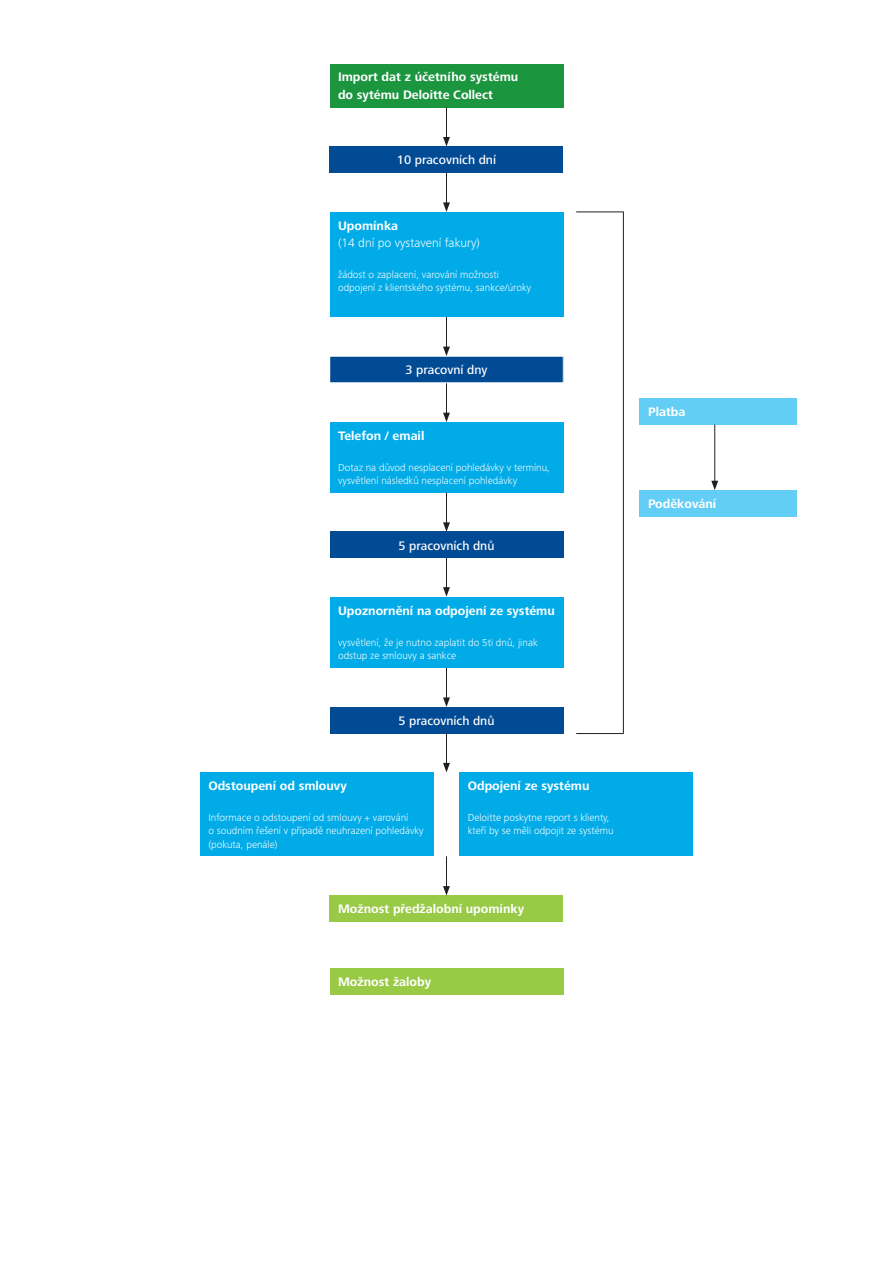
<style>
.page{position:relative;width:893px;height:1263px;background:#fff}
.page>*{position:absolute;margin:0;border:0;box-sizing:border-box;transform-origin:0 0}
.t1{font:700 12.75px/17.2px "Frutiger Next Pro";color:#fff}
.t2{font:500 12.75px "Frutiger Next Pro";color:#fff}
.t3{font:300 12.75px "Frutiger Next Pro";color:#fff}
.t4{font:300 10.5px/13.5px "Frutiger Next Pro";color:#fff}
</style>
<div class="page">
<div style="left:330px;top:212px;width:233px;height:105px;background:#00abe7"></div>
<div style="left:330px;top:64px;width:233px;height:43px;background:#1b953e"></div>
<div style="left:459px;top:772px;width:234px;height:84px;background:#00abe7"></div>
<div style="left:200px;top:772px;width:234px;height:84px;background:#00abe7"></div>
<div style="left:639px;top:490px;width:158px;height:26px;background:#62cdf5"></div>
<div style="left:639px;top:398px;width:158px;height:26px;background:#62cdf5"></div>
<div style="left:330px;top:895px;width:233px;height:27px;background:#98ca45"></div>
<div style="left:330px;top:968px;width:233px;height:27px;background:#98ca45"></div>
<div style="left:330px;top:422px;width:233px;height:71px;background:#00abe7"></div>
<div style="left:330px;top:597px;width:233px;height:71px;background:#00abe7"></div>
<div style="left:330px;top:532px;width:233px;height:26px;background:#014a94"></div>
<div style="left:330px;top:707px;width:233px;height:26px;background:#014a94"></div>
<hr style="left:446px;top:493px;width:1px;height:32px;background:#231f20">
<svg style="left:443px;top:522px;width:7px;height:10px"></svg>
<hr style="left:446px;top:317px;width:1px;height:32px;background:#231f20">
<svg style="left:443px;top:347px;width:7px;height:9px"></svg>
<hr style="left:714px;top:424px;width:1px;height:59px;background:#231f20">
<svg style="left:711px;top:481px;width:7px;height:9px"></svg>
<hr style="left:446px;top:364px;width:1px;height:51px;background:#231f20">
<svg style="left:443px;top:413px;width:7px;height:9px"></svg>
<hr style="left:446px;top:107px;width:1px;height:32px;background:#231f20">
<svg style="left:443px;top:137px;width:7px;height:9px"></svg>
<hr style="left:446px;top:173px;width:1px;height:32px;background:#231f20">
<svg style="left:443px;top:202px;width:7px;height:10px"></svg>
<hr style="left:446px;top:668px;width:1px;height:32px;background:#231f20">
<svg style="left:443px;top:697px;width:7px;height:10px"></svg>
<hr style="left:446px;top:856px;width:1px;height:32px;background:#231f20">
<svg style="left:443px;top:886px;width:7px;height:9px"></svg>
<hr style="left:446px;top:733px;width:1px;height:32px;background:#231f20">
<svg style="left:443px;top:763px;width:7px;height:9px"></svg>
<hr style="left:446px;top:558px;width:1px;height:31px;background:#231f20">
<svg style="left:443px;top:587px;width:7px;height:10px"></svg>
<div style="left:330px;top:356px;width:233px;height:27px;background:#014a94"></div>
<div style="left:330px;top:146px;width:233px;height:27px;background:#014a94"></div>
<hr style="left:623px;top:212px;width:1px;height:521px;background:#231f20">
<hr style="left:576px;top:212px;width:48px;height:1px;background:#231f20">
<hr style="left:576px;top:733px;width:48px;height:1px;background:#231f20">
<p class="t1" style="left:338px;top:69px;width:182px">Import dat z účetního systému do sytému Deloitte Collect</p>
<p class="t2" style="left:397px;top:153px;width:101px">10 pracovních dní</p>
<p class="t1" style="left:338px;top:217px;width:62px">Upomínka</p>
<p class="t3" style="left:338px;top:235px;width:143px">(14 dní po vystavení fakury)</p>
<p class="t4" style="left:338px;top:267px;width:195px">žádost o zaplacení, varování možnosti odpojení z klientského systému, sankce/úroky</p>
<p class="t2" style="left:405px;top:363px;width:84px">3 pracovní dny</p>
<p class="t1" style="left:338px;top:427px;width:88px">Telefon / email</p>
<p class="t4" style="left:338px;top:460px;width:213px">Dotaz na důvod nesplacení pohledávky v termínu, vysvětlení následků nesplacení pohledávky</p>
<p class="t2" style="left:398px;top:538px;width:98px">5 pracovních dnů</p>
<p class="t1" style="left:338px;top:602px;width:218px">Upoznornění na odpojení ze systému</p>
<p class="t4" style="left:338px;top:635px;width:201px">vysvětlení, že je nutno zaplatit do 5ti dnů, jinak odstup ze smlouvy a sankce</p>
<p class="t2" style="left:398px;top:713px;width:98px">5 pracovních dnů</p>
<p class="t1" style="left:208px;top:777px;width:140px">Odstoupení od smlouvy</p>
<p class="t4" style="left:208px;top:811px;width:217px">Informace o odstoupení od smlouvy + varování<br>o soudním řešení v případě neuhrazení pohledávky (pokuta, penále)</p>
<p class="t1" style="left:468px;top:777px;width:123px">Odpojení ze systému</p>
<p class="t4" style="left:468px;top:811px;width:147px">Deloitte poskytne report s klienty, kteří by se měli odpojit ze systému</p>
<p class="t1" style="left:338px;top:900px;width:188px">Možnost předžalobní upomínky</p>
<p class="t1" style="left:338px;top:973px;width:95px">Možnost žaloby</p>
<p class="t1" style="left:648px;top:403px;width:39px">Platba</p>
<p class="t1" style="left:648px;top:495px;width:70px">Poděkování</p>
</div>
